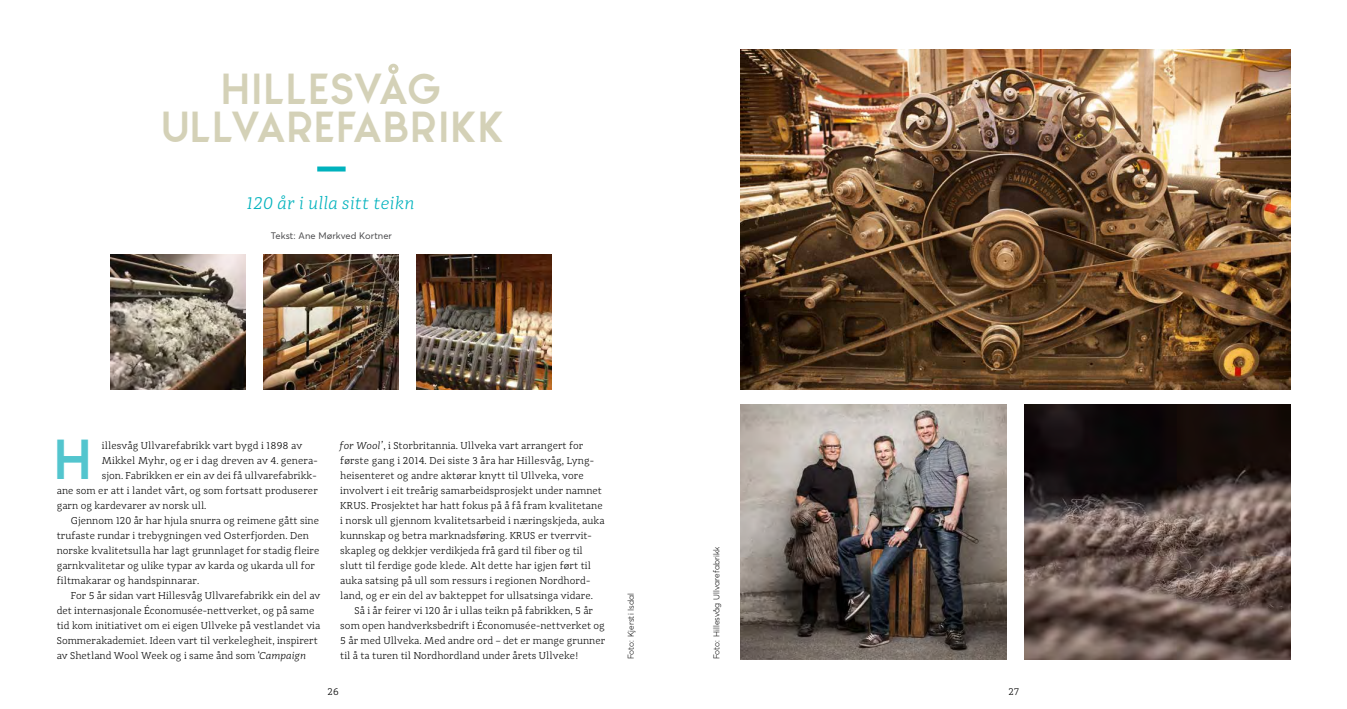
<style>
.page{position:relative;width:1347px;height:709px;background:#fff}
.page>*{position:absolute;margin:0;border:0;box-sizing:border-box;transform-origin:0 0}
.t1{font:43.75px "North";color:#53c5ce}
.t2{font:33.75px/37.5px "North";letter-spacing:.01em;color:#d4d1b7;text-align:center}
.t3{font:italic 300 17.5px "Adagio Slab";letter-spacing:.015em;color:#00b2bd}
.t4{font:300 10.25px/15px "Adagio Slab";letter-spacing:.005em;color:#000}
.t5{font:300 10px "Adagio Slab";color:#000}
.t6{font:9.38px "Averta";letter-spacing:.01em;color:#4d4d4f}
.t7{font:300 8.38px "Averta";letter-spacing:.015em;color:#000}
.s1{font-style:italic}
</style>
<div class="page">
<img style="left:741px;top:404px;width:265px;height:255px">
<img style="left:741px;top:50px;width:549px;height:339px">
<img style="left:1024px;top:404px;width:266px;height:255px">
<img style="left:264px;top:254px;width:135px;height:135px">
<img style="left:416px;top:254px;width:135px;height:135px">
<img style="left:111px;top:254px;width:135px;height:135px">
<div style="left:317px;top:166px;width:28px;height:5px;background:#00b2bd"></div>
<div style="left:388px;top:64px;width:10px;height:10px;border:4px solid #d4d1b7;border-radius:50%"></div>
<h2 class="t2" style="left:161px;top:72px;width:346px">HILLESVAG<br>ULLVAREFABRIKK</h2>
<h3 class="t3" style="left:247px;top:192px;width:170px">120 år i ulla sitt teikn</h3>
<p class="t6" style="left:271px;top:230px;width:123px">Tekst: Ane Mørkved Kortner</p>
<h1 class="t1" style="left:54px;top:439px;width:39px">H</h1>
<p class="t4" style="left:340px;top:438px;width:266px"><span class="s1">for Wool’</span>, i Storbritannia. Ullveka vart arrangert for første gang i 2014. Dei siste 3 åra har Hillesvåg, Lyng&shy;heisenteret og andre aktørar knytt til Ullveka, vore involvert i eit treårig samarbeidsprosjekt under namnet KRUS. Prosjektet har hatt fokus på å få fram kvalitetane i norsk ull gjennom kvalitetsarbeid i næringskjeda, auka kunnskap og betra marknadsføring. KRUS er tverrvit&shy;skapleg og dekkjer verdikjeda frå gard til fiber og til slutt til ferdige gode klede. Alt dette har igjen ført til auka satsing på ull som ressurs i regionen Nordhord&shy;land, og er ein del av bakteppet for ullsatsinga vidare.</p>
<p class="t4" style="left:340px;top:603px;width:266px;text-indent:14px">Så i år feirer vi 120 år i ullas teikn på fabrikken, 5 år som open handverksbedrift i Économusée-nettverket og 5 år med Ullveka. Med andre ord – det er mange grunner til å ta turen til Nordhordland under årets Ullveke!</p>
<p class="t4" style="left:102px;top:438px;width:202px">illesvåg Ullvarefabrikk vart bygd i 1898 av</p>
<p class="t4" style="left:102px;top:453px;width:217px">Mikkel Myhr, og er i dag dreven av 4. genera-</p>
<p class="t4" style="left:102px;top:468px;width:216px">sjon. Fabrikken er ein av dei få ullvarefabrikk-</p>
<p class="t4" style="left:57px;top:483px;width:263px">ane som er att i landet vårt, og som fortsatt produserer</p>
<p class="t4" style="left:57px;top:498px;width:151px">garn og kardevarer av norsk ull.</p>
<p class="t4" style="left:71px;top:513px;width:250px">Gjennom 120 år har hjula snurra og reimene gått sine</p>
<p class="t4" style="left:57px;top:528px;width:254px">trufaste rundar i trebygningen ved Osterfjorden. Den</p>
<p class="t4" style="left:57px;top:543px;width:264px">norske kvalitetsulla har lagt grunnlaget for stadig fleire</p>
<p class="t4" style="left:57px;top:558px;width:260px">garnkvalitetar og ulike typar av karda og ukarda ull for</p>
<p class="t4" style="left:57px;top:573px;width:144px">filtmakarar og handspinnarar.</p>
<p class="t4" style="left:71px;top:588px;width:251px">For 5 år sidan vart Hillesvåg Ullvarefabrikk ein del av</p>
<p class="t4" style="left:57px;top:603px;width:259px">det internasjonale Économusée-nettverket, og på same</p>
<p class="t4" style="left:57px;top:618px;width:265px">tid kom initiativet om ei eigen Ullveke på vestlandet via</p>
<p class="t4" style="left:57px;top:633px;width:263px">Sommerakademiet. Ideen vart til verkelegheit, inspirert</p>
<p class="t4" style="left:57px;top:648px;width:251px">av Shetland Wool Week og i same ånd som ‘<span class="s1">Campaign</span></p>
<p class="t7" style="left:625px;top:659px;width:68px;rotate:-90deg">Foto: Kjersti Isdal</p>
<p class="t7" style="left:711px;top:659px;width:115px;rotate:-90deg">Foto: Hillesvåg Ullvarefabrikk</p>
<p class="t5" style="left:327px;top:685px;width:13px">26</p>
<p class="t5" style="left:1008px;top:685px;width:12px">27</p>
</div>
